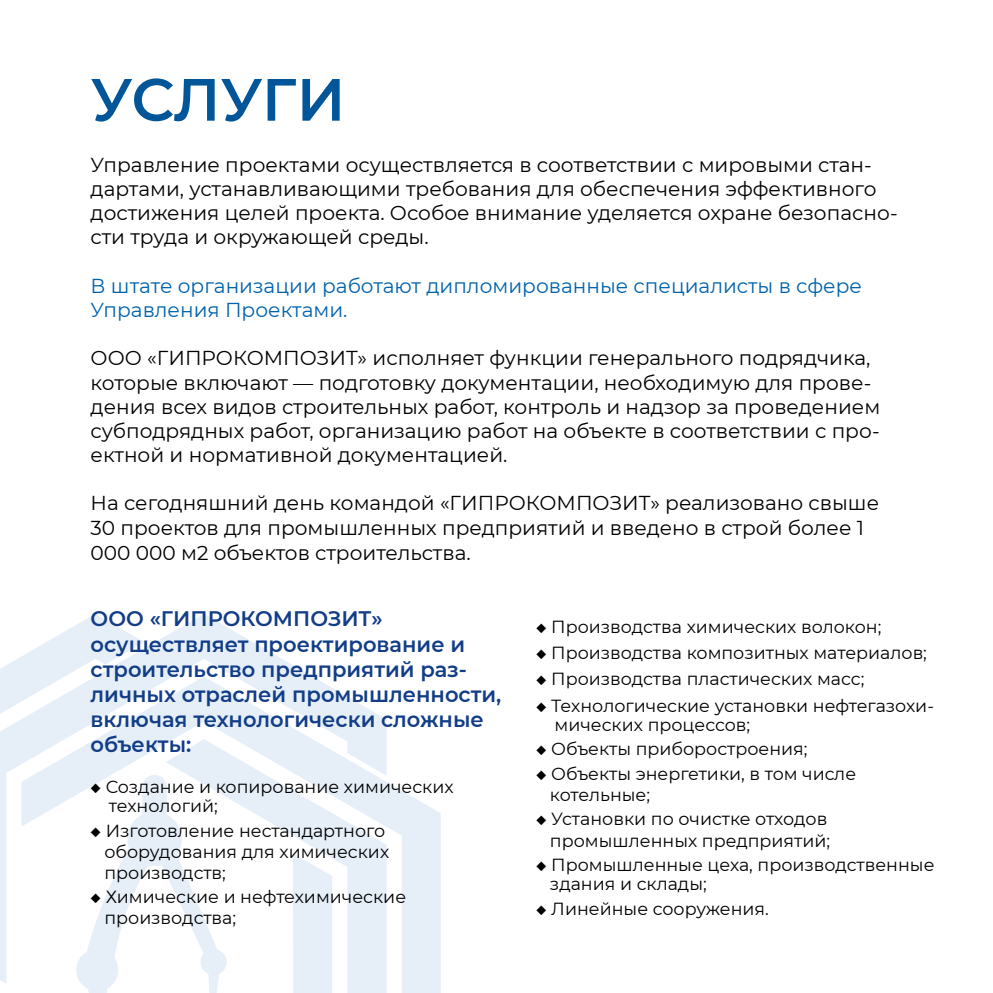
<style>
.page{position:relative;width:993px;height:993px;background:#fff}
.page>*{position:absolute;margin:0;border:0;box-sizing:border-box;transform-origin:0 0}
.t1{font:600 59.5px "Montserrat";letter-spacing:-.015em;color:#015699}
.t2{font:600 21px/25.2px "Montserrat";color:#123d87}
.t3{font:20.12px/24.2px "Montserrat";color:#000}
.t4{font:20.12px/24.2px "Montserrat";color:#0163ac}
.t5{font:17.5px "Montserrat";color:#000}
</style>
<div class="page">
<svg style="left:0;top:614px;width:440px;height:378px;fill:#edf3fa"></svg>
<svg style="left:76px;top:774px;width:151px;height:218px"></svg>
<p class="t1" style="left:91px;top:57px;width:256px">УСЛУГИ</p>
<p class="t3" style="left:91px;top:152px;width:808px">Управление проектами осуществляется в соответствии с мировыми стан&shy;дартами, устанавливающими требования для обеспечения эффективного достижения целей проекта. Особое внимание уделяется охране безопасно&shy;сти труда и окружающей среды.</p>
<p class="t4" style="left:91px;top:273px;width:772px">В штате организации работают дипломированные специалисты в сфере<br>Управления Проектами.</p>
<p class="t3" style="left:91px;top:345px;width:790px">ООО «ГИПРОКОМПОЗИТ» исполняет функции генерального подрядчика, которые включают — подготовку документации, необходимую для прове&shy;дения всех видов строительных работ, контроль и надзор за проведением субподрядных работ, организацию работ на объекте в соответствии с про&shy;ектной и нормативной документацией.</p>
<p class="t3" style="left:91px;top:490px;width:789px;line-height:24.7px">На сегодняшний день командой «ГИПРОКОМПОЗИТ» реализовано cвыше<br>30 проектов для промышленных предприятий и введено в строй более 1<br>000 000 м2 объектов строительства.</p>
<p class="t2" style="left:91px;top:605px;width:293px">ООО «ГИПРОКОМПОЗИТ»</p>
<p class="t2" style="left:91px;top:630px;width:412px">осуществляет проектирование и строительство предприятий раз&shy;личных отраслей промышленности, включая технологически сложные объекты:</p>
<p class="t5" style="left:91px;top:774px;width:364px">◆ Создание и копирование химических</p>
<p class="t5" style="left:109px;top:793px;width:110px">технологий;</p>
<p class="t5" style="left:91px;top:818px;width:296px">◆ Изготовление нестандартного</p>
<p class="t5" style="left:104px;top:839px;width:286px">оборудования для химических</p>
<p class="t5" style="left:104px;top:860px;width:123px">производств;</p>
<p class="t5" style="left:91px;top:884px;width:317px">◆ Химические и нефтехимические</p>
<p class="t5" style="left:104px;top:905px;width:133px">производства;</p>
<p class="t5" style="left:536px;top:614px;width:346px">◆ Производства химических волокон;</p>
<p class="t5" style="left:536px;top:640px;width:392px">◆ Производства композитных материалов;</p>
<p class="t5" style="left:536px;top:667px;width:329px">◆ Производства пластических масс;</p>
<p class="t5" style="left:536px;top:693px;width:399px">◆ Технологические установки нефтегазохи-</p>
<p class="t5" style="left:554px;top:712px;width:197px">мических процессов;</p>
<p class="t5" style="left:536px;top:737px;width:273px">◆ Объекты приборостроения;</p>
<p class="t5" style="left:536px;top:761px;width:321px">◆ Объекты энергетики, в том числе</p>
<p class="t5" style="left:550px;top:782px;width:102px">котельные;</p>
<p class="t5" style="left:536px;top:807px;width:292px">◆ Установки по очистке отходов</p>
<p class="t5" style="left:550px;top:828px;width:282px">промышленных предприятий;</p>
<p class="t5" style="left:536px;top:852px;width:399px">◆ Промышленные цеха, производственные</p>
<p class="t5" style="left:550px;top:871px;width:158px">здания и склады;</p>
<p class="t5" style="left:536px;top:896px;width:234px">◆ Линейные сооружения.</p>
</div>
